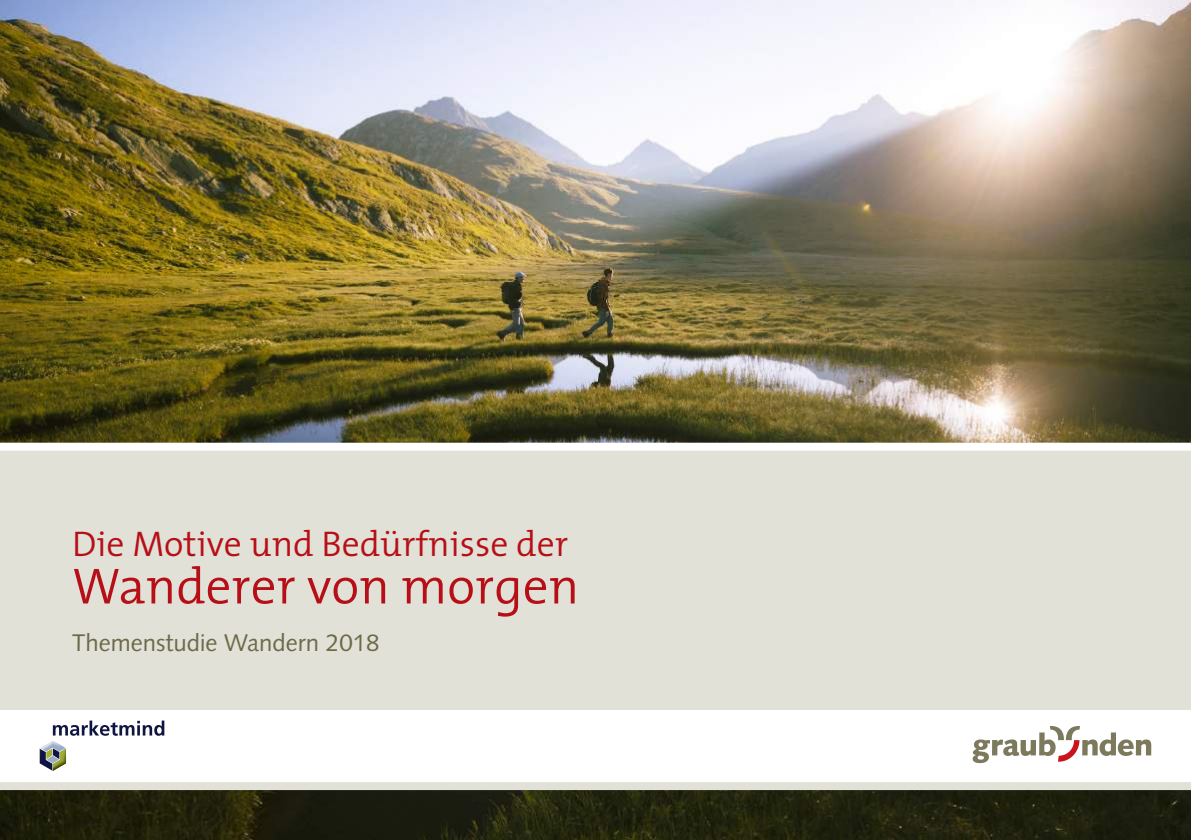
<style>
.page{position:relative;width:1191px;height:840px;background:#fff}
.page>*{position:absolute;margin:0;border:0;box-sizing:border-box;transform-origin:0 0}
.t1{font:300 51px "The Mix";color:#b70f17}
.t2{font:300 35.8px "The Mix";color:#b70f17}
.t3{font:24px "Syntax";color:#6d6a4a}
</style>
<div class="page">
<img style="left:0;top:0;width:1191px;height:839px">
<div style="left:0;top:642px;width:1191px;height:143px;background:#fff"></div>
<svg style="left:972px;top:726px;width:179px;height:36px"></svg>
<div style="left:0;top:442px;width:1191px;height:267px;background:#e1e1d7"></div>
<div style="left:0;top:442px;width:1191px;height:8px;background:#fff"></div>
<div style="left:0;top:781px;width:1191px;height:8px;background:#e1e1d7"></div>
<svg style="left:40px;top:720px;width:124px;height:50px"></svg>
<p class="t2" style="left:72px;top:513px;width:498px">Die Motive und Bedürfnisse der</p>
<h1 class="t1" style="left:72px;top:543px;width:509px">Wanderer von morgen</h1>
<p class="t3" style="left:72px;top:628px;width:309px">Themenstudie Wandern 2018</p>
</div>
